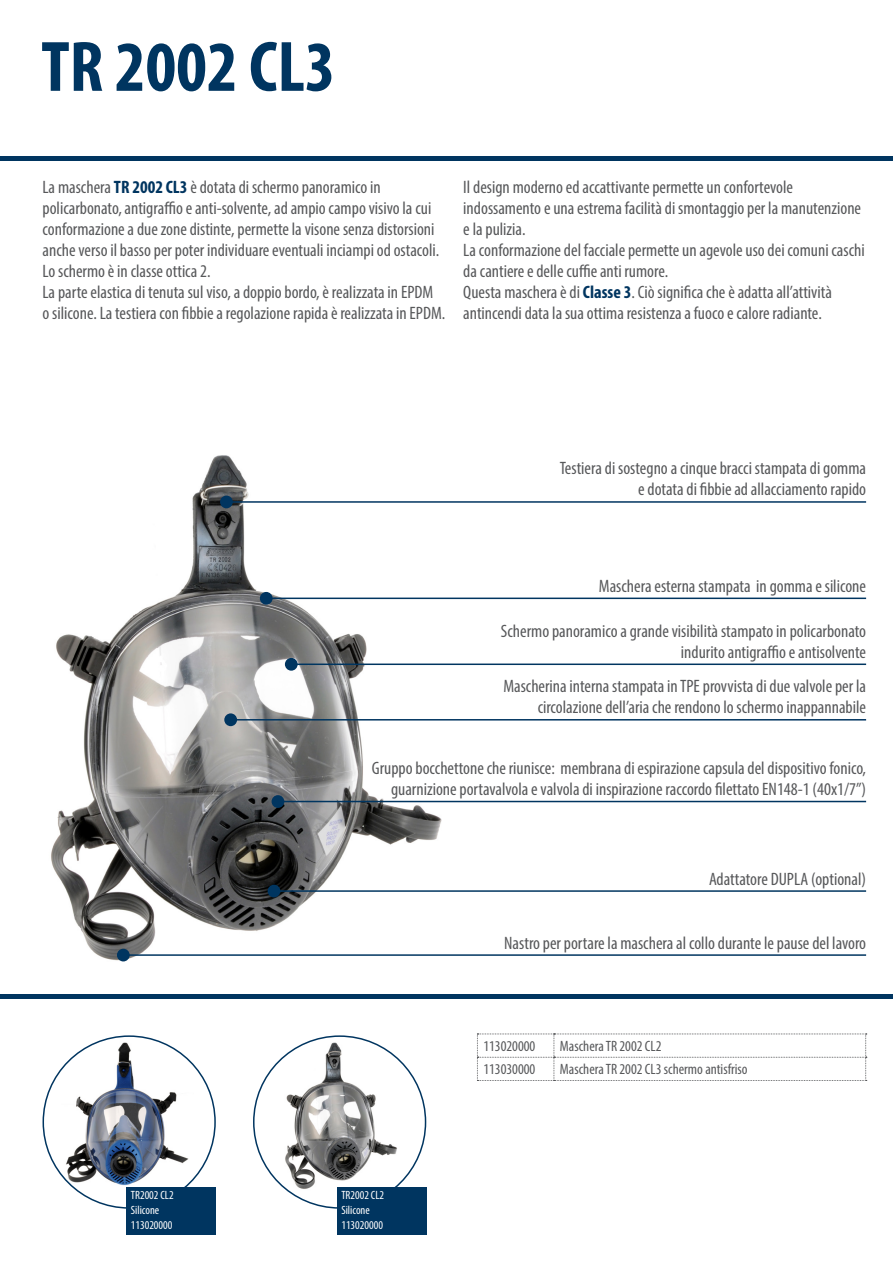
<style>
.page{position:relative;width:893px;height:1276px;background:#fff}
.page>*{position:absolute;margin:0;border:0;box-sizing:border-box;transform-origin:0 0}
.t1{font:700 condensed 72px "Myriad Pro";color:#003560}
.t2{font:condensed 18px/21px "Myriad Pro";color:#57585a}
.TABELLE{font:condensed 15px "Myriad Pro";color:#57585a}
.Tab{font:condensed 12px "Myriad Pro";color:#fff}
.s1{font-weight:700;color:#003560}
</style>
<div class="page">
<img style="left:43px;top:455px;width:418px;height:544px">
<hr style="left:230px;top:719px;width:636px;height:1px;background:#003560">
<div style="left:224px;top:713px;width:13px;height:13px;background:#003560;border-radius:50%"></div>
<hr style="left:266px;top:597px;width:600px;height:2px;background:#003560">
<div style="left:260px;top:592px;width:13px;height:13px;background:#003560;border-radius:50%"></div>
<hr style="left:281px;top:801px;width:585px;height:1px;background:#003560">
<div style="left:272px;top:795px;width:12px;height:13px;background:#003560;border-radius:50%"></div>
<hr style="left:294px;top:663px;width:572px;height:2px;background:#003560">
<div style="left:285px;top:658px;width:13px;height:12px;background:#003560;border-radius:50%"></div>
<hr style="left:126px;top:954px;width:740px;height:2px;background:#003560">
<div style="left:117px;top:948px;width:13px;height:13px;background:#003560;border-radius:50%"></div>
<hr style="left:277px;top:890px;width:589px;height:2px;background:#003560">
<div style="left:268px;top:884px;width:12px;height:13px;background:#003560;border-radius:50%"></div>
<hr style="left:226px;top:501px;width:640px;height:2px;background:#003560">
<div style="left:220px;top:495px;width:13px;height:13px;background:#003560;border-radius:50%"></div>
<hr style="left:0;top:156px;width:893px;height:4px;background:#003560">
<hr style="left:0;top:994px;width:893px;height:4px;background:#003560">
<svg style="left:477px;top:1033px;width:390px;height:48px"></svg>
<img style="left:61px;top:1037px;width:132px;height:156px">
<div style="left:127px;top:1187px;width:89px;height:47px;background:#003560"></div>
<img style="left:272px;top:1040px;width:130px;height:153px">
<div style="left:337px;top:1187px;width:89px;height:47px;background:#003560"></div>
<p class="t1" style="left:41px;top:22px;width:296px">TR 2002 CL3</p>
<p class="t2" style="left:43px;top:176px;width:398px">La maschera <span class="s1">TR 2002 CL3</span> è dotata di schermo panoramico in policarbonato, antigraffio e anti-solvente, ad ampio campo visivo la cui conformazione a due zone distinte, permette la visone senza distorsioni anche verso il basso per poter individuare eventuali inciampi od ostacoli.<br>Lo schermo è in classe ottica 2.</p>
<p class="t2" style="left:43px;top:281px;width:404px">La parte elastica di tenuta sul viso, a doppio bordo, è realizzata in EPDM<br>o silicone. La testiera con fibbie a regolazione rapida è realizzata in EPDM.</p>
<p class="t2" style="left:463px;top:176px;width:399px">Il design moderno ed accattivante permette un confortevole indossamento e una estrema facilità di smontaggio per la manutenzione e la pulizia.</p>
<p class="t2" style="left:463px;top:239px;width:403px">La conformazione del facciale permette un agevole uso dei comuni caschi da cantiere e delle cuffie anti rumore.</p>
<p class="t2" style="left:463px;top:281px;width:370px">Questa maschera è di <span class="s1">Classe 3</span>. Ciò significa che è adatta all’attività antincendi data la sua ottima resistenza a fuoco e calore radiante.</p>
<p class="t2" style="left:560px;top:457px;width:308px">Testiera di sostegno a cinque bracci stampata di gomma</p>
<p class="t2" style="left:638px;top:478px;width:229px">e dotata di fibbie ad allacciamento rapido</p>
<p class="t2" style="left:599px;top:575px;width:269px">Maschera esterna stampata in gomma e silicone</p>
<p class="t2" style="left:501px;top:620px;width:367px;text-align:right">Schermo panoramico a grande visibilità stampato in policarbonato indurito antigraffio e antisolvente</p>
<p class="t2" style="left:503px;top:675px;width:364px;text-align:right">Mascherina interna stampata in TPE provvista di due valvole per la circolazione dell’aria che rendono lo schermo inappannabile</p>
<p class="t2" style="left:372px;top:757px;width:496px;text-align:right">Gruppo bocchettone che riunisce: membrana di espirazione capsula del dispositivo fonico, guarnizione portavalvola e valvola di inspirazione raccordo filettato EN148-1 (40x1/7”)</p>
<p class="t2" style="left:709px;top:868px;width:159px">Adattatore DUPLA (optional)</p>
<p class="t2" style="left:504px;top:932px;width:363px">Nastro per portare la maschera al collo durante le pause del lavoro</p>
<p class="Tab" style="left:131px;top:1188px;width:44px">TR2002 CL2</p>
<p class="Tab" style="left:131px;top:1203px;width:30px">Silicone</p>
<p class="Tab" style="left:131px;top:1218px;width:43px">113020000</p>
<p class="Tab" style="left:341px;top:1188px;width:44px">TR2002 CL2</p>
<p class="Tab" style="left:341px;top:1203px;width:30px">Silicone</p>
<p class="Tab" style="left:341px;top:1218px;width:43px">113020000</p>
<p class="TABELLE" style="left:483px;top:1037px;width:53px">113020000</p>
<p class="TABELLE" style="left:560px;top:1037px;width:103px">Maschera TR 2002 CL2</p>
<p class="TABELLE" style="left:483px;top:1060px;width:53px">113030000</p>
<p class="TABELLE" style="left:560px;top:1060px;width:189px">Maschera TR 2002 CL3 schermo antisfriso</p>
</div>
